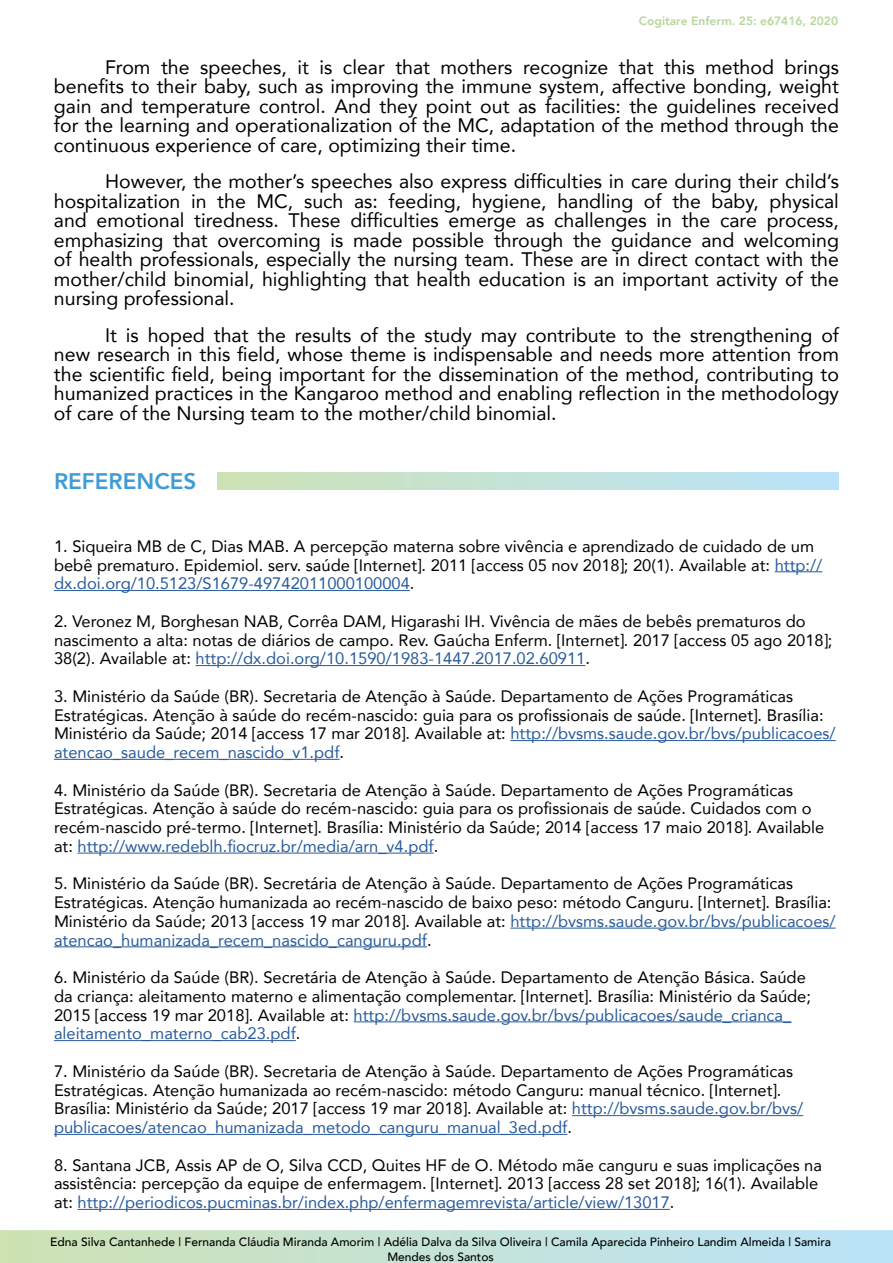
<style>
.page{position:relative;width:893px;height:1263px;background:#fff}
.page>*{position:absolute;margin:0;border:0;box-sizing:border-box;transform-origin:0 0}
.t1{font:800 22.5px "Avenir";color:#409cd4}
.t2{font:19.5px/19.5px "Avenir";color:#000;text-align:justify}
.t3{font:16.5px/18.8px "Avenir";color:#000}
.t4{font:500 12px/14.4px "Avenir";color:#000;text-align:center}
.t5{font:800 12px "Avenir";color:#b7d69b}
.s1{color:#275b9b}
</style>
<div class="page">
<svg style="left:0;top:1230px;width:893px;height:33px;background:#c4e2d6"></svg>
<div style="left:218px;top:473px;width:621px;height:16px;background:linear-gradient(to right,#cde2b5,#bae3fb)"></div>
<hr style="left:775px;top:571px;width:47px;height:1px;background:#275b9b">
<hr style="left:54px;top:590px;width:356px;height:1px;background:#275b9b">
<hr style="left:196px;top:665px;width:389px;height:1px;background:#275b9b">
<hr style="left:510px;top:740px;width:326px;height:1px;background:#275b9b">
<hr style="left:54px;top:759px;width:286px;height:1px;background:#275b9b">
<hr style="left:78px;top:853px;width:356px;height:1px;background:#275b9b">
<hr style="left:510px;top:928px;width:326px;height:1px;background:#275b9b">
<hr style="left:54px;top:946px;width:373px;height:1px;background:#275b9b">
<hr style="left:354px;top:1021px;width:437px;height:1px;background:#275b9b">
<hr style="left:54px;top:1040px;width:242px;height:1px;background:#275b9b">
<hr style="left:572px;top:1115px;width:231px;height:1px;background:#275b9b">
<hr style="left:54px;top:1134px;width:513px;height:1px;background:#275b9b">
<hr style="left:78px;top:1209px;width:592px;height:1px;background:#275b9b">
<p class="t5" style="left:639px;top:12px;width:201px">Cogitare Enferm. 25: e67416, 2020</p>
<p class="t2" style="left:54px;top:56px;width:786px;text-indent:51px">From the speeches, it is clear that mothers recognize that this method brings benefits to their baby, such as improving the immune system, affective bonding, weight gain and temperature control. And they point out as facilities: the guidelines received for the learning and operationalization of the MC, adaptation of the method through the continuous experience of care, optimizing their time.</p>
<p class="t2" style="left:54px;top:171px;width:786px;text-indent:51px">However, the mother’s speeches also express difficulties in care during their child’s hospitalization in the MC, such as: feeding, hygiene, handling of the baby, physical and emotional tiredness. These difficulties emerge as challenges in the care process, emphasizing that overcoming is made possible through the guidance and welcoming of health professionals, especially the nursing team. These are in direct contact with the mother/child binomial, highlighting that health education is an important activity of the nursing professional.</p>
<p class="t2" style="left:54px;top:324px;width:786px;text-indent:51px">It is hoped that the results of the study may contribute to the strengthening of new research in this field, whose theme is indispensable and needs more attention from the scientific field, being important for the dissemination of the method, contributing to humanized practices in the Kangaroo method and enabling reflection in the methodology of care of the Nursing team to the mother/child binomial.</p>
<h1 class="t1" style="left:54px;top:464px;width:144px">REFERENCES</h1>
<p class="t3" style="left:54px;top:536px;width:770px">1. Siqueira MB de C, Dias MAB. A percepção materna sobre vivência e aprendizado de cuidado de um bebê prematuro. Epidemiol. serv. saúde [Internet]. 2011 [access 05 nov 2018]; 20(1). Available at: <span class="s1">http:// dx.doi.org/10.5123/S1679-49742011000100004</span>.</p>
<p class="t3" style="left:54px;top:611px;width:780px">2. Veronez M, Borghesan NAB, Corrêa DAM, Higarashi IH. Vivência de mães de bebês prematuros do nascimento a alta: notas de diários de campo. Rev. Gaúcha Enferm. [Internet]. 2017 [access 05 ago 2018];<br>38(2). Available at: <span class="s1">http://dx.doi.org/10.1590/1983-1447.2017.02.60911</span>.</p>
<p class="t3" style="left:54px;top:686px;width:783px">3. Ministério da Saúde (BR). Secretaria de Atenção à Saúde. Departamento de Ações Programáticas Estratégicas. Atenção à saúde do recém-nascido: guia para os profissionais de saúde. [Internet]. Brasília:<br>Ministério da Saúde; 2014 [access 17 mar 2018]. Available at: <span class="s1">http://bvsms.saude.gov.br/bvs/publicacoes/ atencao_saude_recem_nascido_v1.pdf</span>.</p>
<p class="t3" style="left:54px;top:780px;width:772px">4. Ministério da Saúde (BR). Secretaria de Atenção à Saúde. Departamento de Ações Programáticas Estratégicas. Atenção à saúde do recém-nascido: guia para os profissionais de saúde. Cuidados com o recém-nascido pré-termo. [Internet]. Brasília: Ministério da Saúde; 2014 [access 17 maio 2018]. Available at: <span class="s1">http://www.redeblh.fiocruz.br/media/arn_v4.pdf</span>.</p>
<p class="t3" style="left:54px;top:874px;width:783px">5. Ministério da Saúde (BR). Secretária de Atenção à Saúde. Departamento de Ações Programáticas Estratégicas. Atenção humanizada ao recém-nascido de baixo peso: método Canguru. [Internet]. Brasília:<br>Ministério da Saúde; 2013 [access 19 mar 2018]. Available at: <span class="s1">http://bvsms.saude.gov.br/bvs/publicacoes/ atencao_humanizada_recem_nascido_canguru.pdf</span>.</p>
<p class="t3" style="left:54px;top:967px;width:758px">6. Ministério da Saúde (BR). Secretária de Atenção à Saúde. Departamento de Atenção Básica. Saúde da criança: aleitamento materno e alimentação complementar. [Internet]. Brasília: Ministério da Saúde; 2015 [access 19 mar 2018]. Available at: <span class="s1">http://bvsms.saude.gov.br/bvs/publicacoes/saude_crianca_ aleitamento_materno_cab23.pdf</span>.</p>
<p class="t3" style="left:54px;top:1061px;width:751px">7. Ministério da Saúde (BR). Secretaria de Atenção à Saúde. Departamento de Ações Programáticas Estratégicas. Atenção humanizada ao recém-nascido: método Canguru: manual técnico. [Internet].<br>Brasília: Ministério da Saúde; 2017 [access 19 mar 2018]. Available at: <span class="s1">http://bvsms.saude.gov.br/bvs/ publicacoes/atencao_humanizada_metodo_canguru_manual_3ed.pdf</span>.</p>
<p class="t3" style="left:54px;top:1155px;width:769px">8. Santana JCB, Assis AP de O, Silva CCD, Quites HF de O. Método mãe canguru e suas implicações na assistência: percepção da equipe de enfermagem. [Internet]. 2013 [access 28 set 2018]; 16(1). Available at: <span class="s1">http://periodicos.pucminas.br/index.php/enfermagemrevista/article/view/13017</span>.</p>
<p class="t4" style="left:50px;top:1234px;width:782px">Edna Silva Cantanhede | Fernanda Cláudia Miranda Amorim | Adélia Dalva da Silva Oliveira | Camila Aparecida Pinheiro Landim Almeida | Samira<br>Mendes dos Santos</p>
</div>
